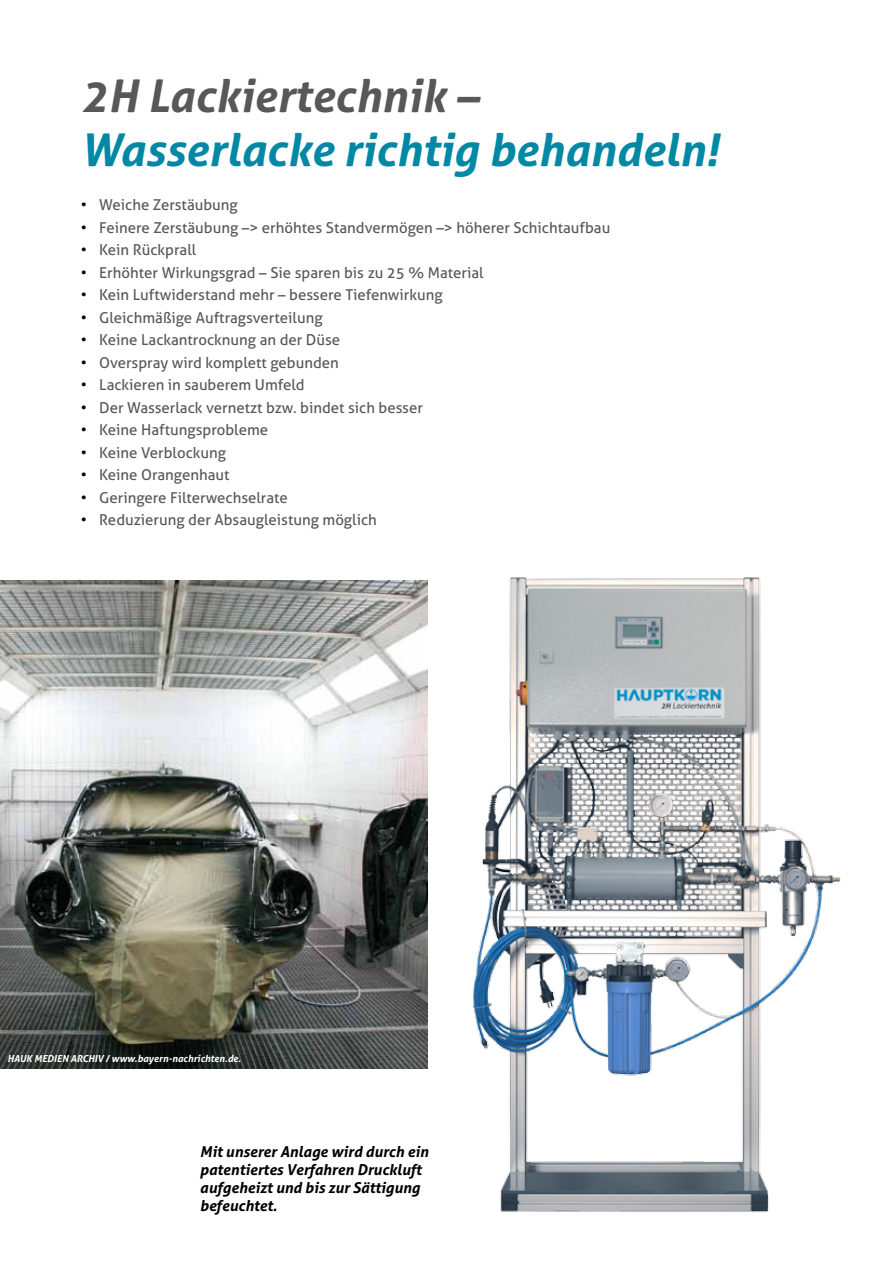
<style>
.page{position:relative;width:893px;height:1263px;background:#fff}
.page>*{position:absolute;margin:0;border:0;box-sizing:border-box;transform-origin:0 0}
.t1{font:italic 700 45px "Aller";color:#0088a4}
.t2{font:italic 700 45px "Aller";color:#58585a}
.t3{font:15px "Aller";color:#58585a}
.t4{font:italic 700 15px/18px "Aller";color:#000}
.t5{font:italic 700 9.75px "Aller";color:#fff}
.s1{color:#000}
</style>
<div class="page">
<img style="left:419px;top:577px;width:422px;height:636px">
<img style="left:0;top:581px;width:427px;height:487px">
<h1 class="t2" style="left:81px;top:68px;width:398px">2H Lackiertechnik –</h1>
<h1 class="t1" style="left:81px;top:122px;width:639px">Wasserlacke richtig behandeln!</h1>
<p class="t3" style="left:81px;top:196px;width:158px"><span class="s1">•</span> Weiche Zerstäubung</p>
<p class="t3" style="left:81px;top:218px;width:531px"><span class="s1">•</span> Feinere Zerstäubung –&gt; erhöhtes Standvermögen –&gt; höherer Schichtaufbau</p>
<p class="t3" style="left:81px;top:241px;width:117px"><span class="s1">•</span> Kein Rückprall</p>
<p class="t3" style="left:81px;top:263px;width:404px"><span class="s1">•</span> Erhöhter Wirkungsgrad – Sie sparen bis zu 25 % Material</p>
<p class="t3" style="left:81px;top:286px;width:363px"><span class="s1">•</span> Kein Luftwiderstand mehr – bessere Tiefenwirkung</p>
<p class="t3" style="left:81px;top:308px;width:243px"><span class="s1">•</span> Gleichmäßige Auftragsverteilung</p>
<p class="t3" style="left:81px;top:331px;width:261px"><span class="s1">•</span> Keine Lackantrocknung an der Düse</p>
<p class="t3" style="left:81px;top:353px;width:259px"><span class="s1">•</span> Overspray wird komplett gebunden</p>
<p class="t3" style="left:81px;top:376px;width:225px"><span class="s1">•</span> Lackieren in sauberem Umfeld</p>
<p class="t3" style="left:81px;top:398px;width:343px"><span class="s1">•</span> Der Wasserlack vernetzt bzw. bindet sich besser</p>
<p class="t3" style="left:81px;top:421px;width:189px"><span class="s1">•</span> Keine Haftungsprobleme</p>
<p class="t3" style="left:81px;top:443px;width:147px"><span class="s1">•</span> Keine Verblockung</p>
<p class="t3" style="left:81px;top:466px;width:150px"><span class="s1">•</span> Keine Orangenhaut</p>
<p class="t3" style="left:81px;top:488px;width:208px"><span class="s1">•</span> Geringere Filterwechselrate</p>
<p class="t3" style="left:81px;top:511px;width:297px"><span class="s1">•</span> Reduzierung der Absaugleistung möglich</p>
<p class="t5" style="left:7px;top:1052px;width:235px">HAUK MEDIEN ARCHIV / www.bayern-nachrichten.de.</p>
<p class="t4" style="left:200px;top:1142px;width:230px">Mit unserer Anlage wird durch ein patentiertes Verfahren Druckluft aufgeheizt und bis zur Sättigung befeuchtet.</p>
</div>
